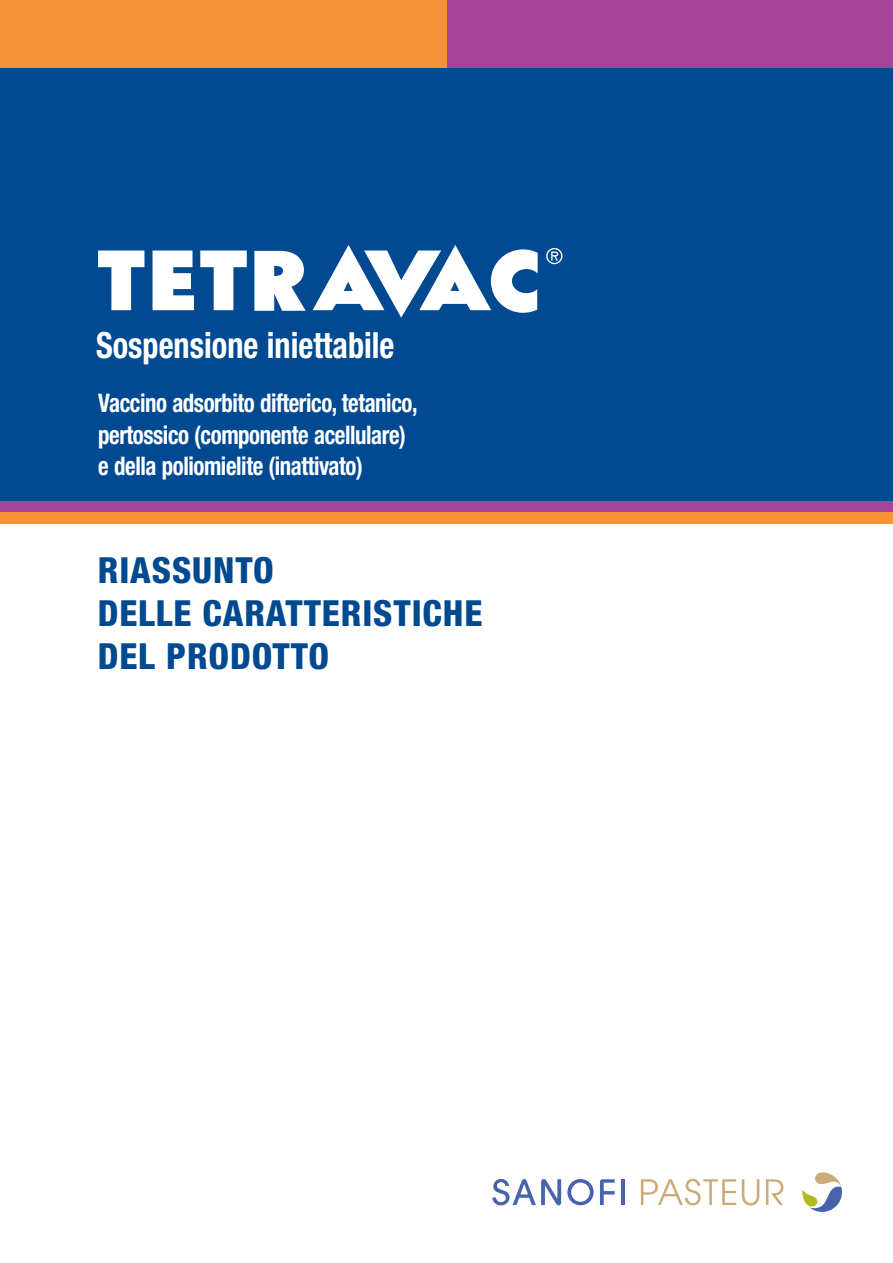
<style>
.page{position:relative;width:893px;height:1263px;background:#fff}
.page>*{position:absolute;margin:0;border:0;box-sizing:border-box;transform-origin:0 0}
.t1{font:700 condensed 36.15px "Helvetica Neue";color:#fff;scale:.89 1}
.t2{font:800 condensed 36px/43.2px "Helvetica Neue LT Std";letter-spacing:.025em;color:#014990}
.t3{font:700 condensed 25.65px/31.5px "Helvetica Neue";letter-spacing:-.02em;color:#fff;scale:.89 1}
</style>
<div class="page">
<div style="left:0;top:68px;width:893px;height:434px;background:#014990"></div>
<svg style="left:153px;top:250px;width:41px;height:60px;background:#dbe5ef"></svg>
<svg style="left:546px;top:248px;width:16px;height:16px"></svg>
<svg style="left:98px;top:250px;width:46px;height:60px"></svg>
<svg style="left:200px;top:250px;width:47px;height:60px"></svg>
<svg style="left:254px;top:251px;width:52px;height:60px"></svg>
<svg style="left:313px;top:245px;width:225px;height:73px"></svg>
<div style="left:0;top:502px;width:893px;height:11px;background:#a54499"></div>
<div style="left:0;top:512px;width:893px;height:11px;background:#f69238"></div>
<div style="left:0;top:0;width:449px;height:68px;background:#f69238"></div>
<div style="left:447px;top:0;width:446px;height:68px;background:#a54499"></div>
<hr style="left:0;top:0;width:1px;height:68px;background:#a54499">
<hr style="left:621px;top:1179px;width:4px;height:26px;background:#4863ae">
<svg style="left:567px;top:1179px;width:27px;height:26px"></svg>
<svg style="left:600px;top:1179px;width:15px;height:26px"></svg>
<svg style="left:492px;top:1179px;width:69px;height:26px"></svg>
<svg style="left:802px;top:1172px;width:40px;height:40px"></svg>
<svg style="left:641px;top:1179px;width:95px;height:26px"></svg>
<svg style="left:742px;top:1179px;width:17px;height:26px"></svg>
<svg style="left:766px;top:1179px;width:17px;height:26px"></svg>
<h1 class="t1" style="left:96px;top:324px;width:337px">Sospensione iniettabile</h1>
<p class="t3" style="left:98px;top:387px;width:360px">Vaccino adsorbito difterico, tetanico, pertossico (componente acellulare) e della poliomielite (inattivato)</p>
<h2 class="t2" style="left:98px;top:548px;width:386px">RIASSUNTO<br>DELLE CARATTERISTICHE<br>DEL PRODOTTO</h2>
</div>
